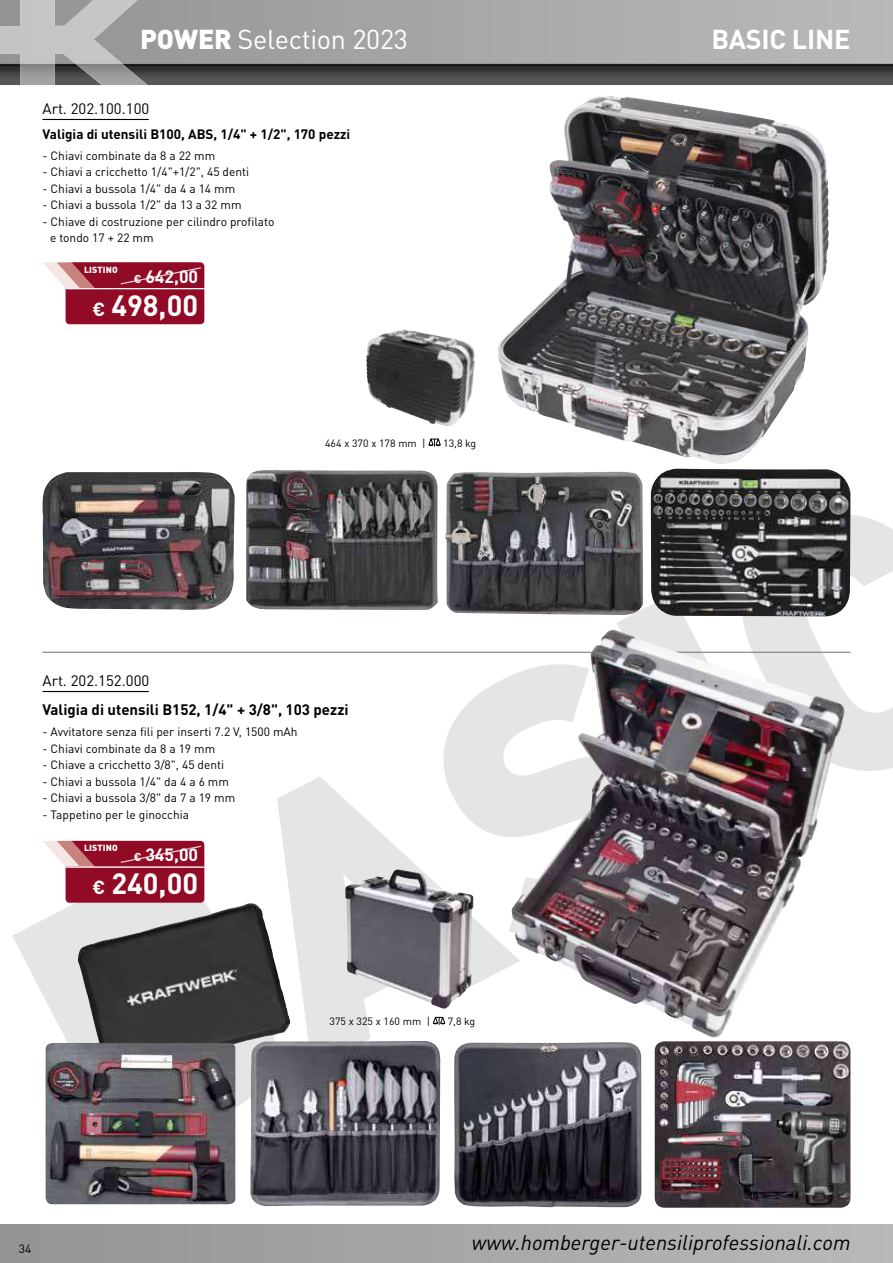
<style>
.page{position:relative;width:893px;height:1263px;background:#fff}
.page>*{position:absolute;margin:0;border:0;box-sizing:border-box;transform-origin:0 0}
.t1{font:900 359.55px "DIN Pro";color:#e5e5e5}
.t2{font:700 28.95px "DIN Pro";color:#fff}
.t3{font:27px "DIN Pro";letter-spacing:-.01em;color:#fff}
.t4{font:700 27px "DIN Pro";letter-spacing:-.01em;color:#fff}
.t5{font:italic 21px "DIN Pro";color:#000}
.t6{font:700 17.7px "DIN Pro";color:#fff}
.t7{font:700 15px "DIN Pro";color:#000}
.t8{font:15px "DIN Pro";color:#000}
.t9{font:700 13.5px "DIN Pro";color:#000}
.t10{font:12px/16.5px "DIN Pro";color:#000}
.t11{font:10.5px "DIN Pro";letter-spacing:.005em;color:#000}
.t12{font:900 8.85px "DIN Pro";letter-spacing:.02em;color:#fff}
.s1{font-weight:900}
.s2{font-size:11.4px}
.s3{font-size:18.75px}
</style>
<div class="page">
<div style="left:0;top:1225px;width:893px;height:37px;background:linear-gradient(to right,#949393,#b9b9b9)"></div>
<svg style="left:137px;top:0;width:756px;height:64px;background:#a8a8a8"></svg>
<img style="left:0;top:64px;width:893px;height:21px">
<img style="left:0;top:0;width:137px;height:64px">
<img style="left:20px;top:68px;width:128px;height:17px">
<img style="left:20px;top:64px;width:107px;height:4px">
<hr style="left:43px;top:119px;width:106px;height:1px;background:#000">
<img style="left:498px;top:96px;width:308px;height:368px">
<img style="left:42px;top:472px;width:193px;height:138px">
<img style="left:445px;top:472px;width:198px;height:143px">
<img style="left:246px;top:470px;width:192px;height:140px">
<img style="left:651px;top:469px;width:199px;height:147px">
<svg style="left:428px;top:438px;width:13px;height:8px"></svg>
<img style="left:366px;top:329px;width:109px;height:97px">
<hr style="left:43px;top:652px;width:807px;height:1px;background:#7e7e7d">
<div style="left:66px;top:262px;width:138px;height:62px;background:#910b26;border-radius:4px"></div>
<hr style="left:66px;top:288px;width:138px;height:1px;background:#fff">
<svg style="left:43px;top:262px;width:158px;height:26px"></svg>
<div style="left:66px;top:841px;width:138px;height:62px;background:#910b26;border-radius:4px"></div>
<hr style="left:66px;top:866px;width:138px;height:2px;background:#fff">
<svg style="left:43px;top:841px;width:158px;height:25px"></svg>
<hr style="left:43px;top:691px;width:106px;height:1px;background:#000">
<svg style="left:433px;top:1016px;width:12px;height:9px"></svg>
<img style="left:345px;top:869px;width:128px;height:140px">
<img style="left:78px;top:903px;width:212px;height:171px">
<img style="left:46px;top:1043px;width:189px;height:161px">
<img style="left:250px;top:1041px;width:191px;height:165px">
<img style="left:454px;top:1042px;width:187px;height:165px">
<img style="left:655px;top:1041px;width:195px;height:167px;border-radius:10px">
<img style="left:511px;top:629px;width:335px;height:409px">
<h3 class="t3" style="left:140px;top:30px;width:269px"><span class="s1">POWER</span> Selection 2023</h3>
<p class="t8" style="left:43px;top:103px;width:108px">Art. 202.100.100</p>
<p class="t9" style="left:43px;top:129px;width:309px">Valigia di utensili B100, ABS, 1/4" + 1/2", 170 pezzi</p>
<p class="t10" style="left:43px;top:149px;width:174px">- Chiavi combinate da 8 a 22 mm</p>
<p class="t10" style="left:43px;top:165px;width:208px">- Chiavi a cricchetto 1/4"+1/2", 45 denti</p>
<p class="t10" style="left:43px;top:182px;width:194px">- Chiavi a bussola 1/4" da 4 a 14 mm</p>
<p class="t10" style="left:43px;top:198px;width:201px">- Chiavi a bussola 1/2" da 13 a 32 mm</p>
<p class="t10" style="left:50px;top:215px;width:226px;text-indent:-7px">- Chiave di costruzione per cilindro profilato e tondo 17 + 22 mm</p>
<p class="t12" style="left:84px;top:265px;width:35px">LISTINO</p>
<h3 class="t6" style="left:134px;top:270px;width:66px"><span class="s2">€</span> 642,00</h3>
<h2 class="t2" style="left:92px;top:295px;width:107px"><span class="s3">€</span> 498,00</h2>
<p class="t11" style="left:325px;top:439px;width:102px">464 x 370 x 178 mm |</p>
<p class="t11" style="left:443px;top:439px;width:35px">13,8 kg</p>
<h3 class="t4" style="left:711px;top:30px;width:140px">BASIC LINE</h3>
<h1 class="t1" style="left:-46px;top:874px;width:1016px;rotate:-27deg">BASIC</h1>
<p class="t8" style="left:43px;top:675px;width:108px">Art. 202.152.000</p>
<p class="t7" style="left:43px;top:705px;width:308px">Valigia di utensili B152, 1/4" + 3/8", 103 pezzi</p>
<p class="t10" style="left:43px;top:725px;width:257px">- Avvitatore senza fili per inserti 7.2 V, 1500 mAh</p>
<p class="t10" style="left:43px;top:741px;width:174px">- Chiavi combinate da 8 a 19 mm</p>
<p class="t10" style="left:43px;top:758px;width:183px">- Chiave a cricchetto 3/8", 45 denti</p>
<p class="t10" style="left:43px;top:774px;width:188px">- Chiavi a bussola 1/4" da 4 a 6 mm</p>
<p class="t10" style="left:43px;top:791px;width:194px">- Chiavi a bussola 3/8" da 7 a 19 mm</p>
<p class="t10" style="left:43px;top:807px;width:148px">- Tappetino per le ginocchia</p>
<p class="t12" style="left:84px;top:843px;width:35px">LISTINO</p>
<h3 class="t6" style="left:134px;top:849px;width:66px"><span class="s2">€</span> 345,00</h3>
<h2 class="t2" style="left:92px;top:874px;width:107px"><span class="s3">€</span> 240,00</h2>
<p class="t11" style="left:330px;top:1017px;width:102px">375 x 325 x 160 mm |</p>
<p class="t11" style="left:448px;top:1017px;width:29px">7,8 kg</p>
<p class="t10" style="left:19px;top:1241px;width:14px">34</p>
<h3 class="t5" style="left:472px;top:1230px;width:380px">www.homberger-utensiliprofessionali.com</h3>
</div>
